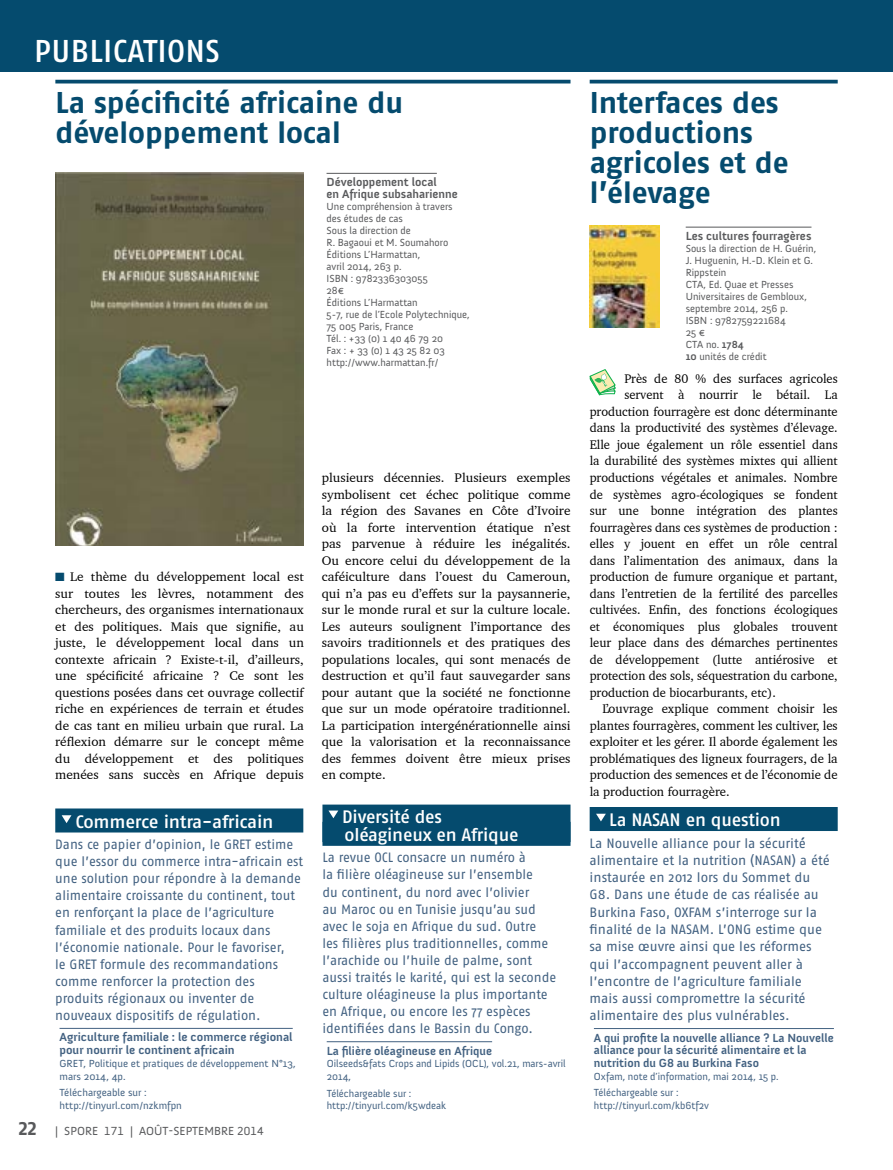
<style>
.page{position:relative;width:893px;height:1170px;background:#fff}
.page>*{position:absolute;margin:0;border:0;box-sizing:border-box;transform-origin:0 0}
.t1{font:500 31.5px "Fago OT";letter-spacing:.01em;color:#fff}
.t2{font:700 30px/30px "Fago OT";color:#054b6e}
.t3{font:500 18px/18px "Fago OT";letter-spacing:-.015em;color:#fff}
.t4{font:13.5px/17.1px "Fago OT";color:#426181}
.t5{font:12.75px/16.5px "Charter BT";color:#000;text-align:justify;scale:1.04 1}
.t6{font:12.75px "Charter BT";color:#000}
.t7{font:700 12px/12.8px "Anivers";color:#426181}
.t8{font:700 12px/12px "Anivers";color:#58595b}
.t9{font:12px "Anivers";color:#58595b}
.t10{font:10.5px/12px "Anivers";color:#58595b}
.t11{font:10.5px/12.8px "Anivers";color:#426181}
.s1{color:#054b6e}
.s2{font-family:"Fago OT";font-weight:700;font-size:19.5px}
.s3{font-weight:700}
</style>
<div class="page">
<div style="left:0;top:0;width:893px;height:71px;background:#054b6e"></div>
<hr style="left:590px;top:80px;width:248px;height:3px;background:#054b6e">
<hr style="left:686px;top:227px;width:125px;height:1px;background:#58595b">
<hr style="left:55px;top:80px;width:515px;height:3px;background:#054b6e">
<hr style="left:327px;top:173px;width:110px;height:1px;background:#58595b">
<img style="left:55px;top:172px;width:249px;height:373px">
<img style="left:590px;top:225px;width:69px;height:102px">
<svg style="left:590px;top:369px;width:26px;height:26px"></svg>
<div style="left:55px;top:808px;width:248px;height:24px;background:#054b6e"></div>
<hr style="left:60px;top:1028px;width:233px;height:1px;background:#426181">
<svg style="left:62px;top:815px;width:9px;height:8px"></svg>
<div style="left:590px;top:807px;width:248px;height:24px;background:#054b6e"></div>
<hr style="left:594px;top:1028px;width:240px;height:1px;background:#426181">
<svg style="left:596px;top:813px;width:10px;height:8px"></svg>
<div style="left:322px;top:804px;width:248px;height:38px;background:#054b6e"></div>
<div style="left:322px;top:821px;width:248px;height:24px;background:#054b6e"></div>
<hr style="left:327px;top:1041px;width:165px;height:1px;background:#426181">
<svg style="left:328px;top:810px;width:10px;height:8px"></svg>
<h1 class="t1" style="left:34px;top:32px;width:185px">p<span class="s1">ubl</span>ica<span class="s1">t</span>io<span class="s1">n</span>s</h1>
<h2 class="t2" style="left:55px;top:88px;width:349px">La spécificité africaine du développement local</h2>
<p class="t8" style="left:327px;top:176px;width:133px">Développement local<br>en Afrique subsaharienne</p>
<p class="t10" style="left:327px;top:201px;width:128px">Une compréhension à travers des études de cas<br>Sous la direction de<br>R. Bagaoui et M . Soumahoro<br>Éditions L’Harmattan,<br>avril 2014, 263 p.<br>ISBN</p>
<p class="t10" style="left:351px;top:273px;width:78px">: 9782336303055</p>
<p class="t10" style="left:327px;top:285px;width:145px">28€<br>Éditions L’Harmattan<br>5-7, rue de l’Ecole Polytechnique,<br>75 005 Paris, France<br>Tél. : +33 (0) 1 40 46 79 20<br>Fax : + 33 (0) 1 43 25 82 03 http://www.harmattan.fr/</p>
<p class="t5" style="left:55px;top:568px;width:241px"><span class="s1">■</span> Le thème du développement local est sur toutes les lèvres, notamment des chercheurs, des organismes internationaux et des politiques. Mais que signifie, au juste, le développement local dans un contexte africain ? Existe-t-il, d’ailleurs, une spécificité africaine ? Ce sont les questions posées dans cet ouvrage collectif riche en expériences de terrain et études de cas tant en milieu urbain que rural. La réflexion démarre sur le concept même du développement et des politiques menées sans succès en Afrique depuis</p>
<h3 class="t3" style="left:75px;top:812px;width:200px">Commerce intra-africain</h3>
<p class="t4" style="left:55px;top:835px;width:249px">Dans ce papier d’opinion, le GRET estime que l’essor du commerce intra-africain est une solution pour répondre à la demande alimentaire croissante du continent, tout en renforçant la place de l’agriculture familiale et des produits locaux dans l’économie nationale. Pour le favoriser,<br>le GRET formule des recommandations comme renforcer la protection des produits régionaux ou inventer de nouveaux dispositifs de régulation.</p>
<p class="t7" style="left:60px;top:1031px;width:235px">Agriculture familiale : le commerce régional pour nourrir le continent africain</p>
<p class="t11" style="left:60px;top:1056px;width:7px">GRET</p>
<p class="t11" style="left:60px;top:1056px;width:238px;text-indent:24px">, Politique et pratiques de développement N °13, mars 2014, 4p.</p>
<p class="t11" style="left:60px;top:1086px;width:124px">Téléchargeable sur : http://tinyurl.com/nzkmfpn</p>
<p class="t9" style="left:19px;top:1124px;width:247px"><span class="s2">22</span> | Spore 171 | Août-septembre 2014</p>
<p class="t5" style="left:322px;top:469px;width:241px">plusieurs décennies. Plusieurs exemples symbolisent cet échec politique comme la région des Savanes en Côte d’Ivoire où la forte intervention étatique n’est pas parvenue à réduire les inégalités.<br>Ou encore celui du développement de la caféiculture dans l’ouest du Cameroun, qui n’a pas eu d’effets sur la paysannerie, sur le monde rural et sur la culture locale.<br>Les auteurs soulignent l’importance des savoirs traditionnels et des pratiques des populations locales, qui sont menacés de destruction et qu’il faut sauvegarder sans pour autant que la société ne fonctionne que sur un mode opératoire traditionnel.<br>La participation intergénérationnelle ainsi que la valorisation et la reconnaissance des femmes doivent être mieux prises en compte.</p>
<h3 class="t3" style="left:342px;top:807px;width:178px">D iversité des oléagineux en Afrique</h3>
<p class="t4" style="left:322px;top:849px;width:235px">La revue OCL consacre un numéro à<br>la filière oléagineuse sur l’ensemble<br>du continent, du nord avec l’olivier<br>au Maroc ou en Tunisie jusqu’au sud avec le soja en Afrique du sud. Outre<br>les filières plus traditionnelles, comme l’arachide ou l’huile de palme, sont aussi traités le karité, qui est la seconde culture oléagineuse la plus importante en Afrique, ou encore les 77 espèces identifiées dans le Bassin du Congo.</p>
<p class="t7" style="left:327px;top:1044px;width:167px">La filière oléagineuse en Afrique</p>
<p class="t11" style="left:327px;top:1057px;width:241px">Oilseeds&amp;fats Crops and Lipids (OCL), vol.21, mars-avril<br>2014,</p>
<p class="t11" style="left:327px;top:1086px;width:121px">Téléchargeable sur : http://tinyurl.com/k5wdeak</p>
<h2 class="t2" style="left:590px;top:88px;width:201px">Interfaces des productions agricoles et de l’élevage</h2>
<p class="t8" style="left:686px;top:230px;width:127px">Les cultures fourragères</p>
<p class="t10" style="left:686px;top:243px;width:132px">Sous la direction de H. Guérin,<br>J. Huguenin, H.-D. Klein et G.<br>Rippstein<br>CTA, Ed. Quae et Presses<br>U niversitaires de Gembloux, septembre 2014, 256 p.<br>ISBN</p>
<p class="t10" style="left:710px;top:315px;width:77px">: 9782759221684</p>
<p class="t10" style="left:686px;top:327px;width:83px">25 €<br>CTA no. <span class="s3">1784<br>10</span> unités de crédit</p>
<p class="t6" style="left:624px;top:370px;width:215px">Près de 80 % des surfaces agricoles</p>
<p class="t6" style="left:624px;top:387px;width:215px">servent à nourrir le bétail. La</p>
<p class="t6" style="left:590px;top:403px;width:250px">production fourragère est donc déterminante</p>
<p class="t6" style="left:590px;top:420px;width:250px">dans la productivité des systèmes d’élevage.</p>
<p class="t6" style="left:590px;top:436px;width:250px">Elle joue également un rôle essentiel dans</p>
<p class="t6" style="left:590px;top:453px;width:250px">la durabilité des systèmes mixtes qui allient</p>
<p class="t6" style="left:590px;top:469px;width:250px">productions végétales et animales. Nombre</p>
<p class="t6" style="left:590px;top:486px;width:250px">de systèmes agro-écologiques se fondent</p>
<p class="t6" style="left:590px;top:502px;width:250px">sur une bonne intégration des plantes</p>
<p class="t6" style="left:590px;top:519px;width:250px">fourragères dans ces systèmes de production :</p>
<p class="t6" style="left:590px;top:535px;width:250px">elles y jouent en effet un rôle central</p>
<p class="t6" style="left:590px;top:552px;width:250px">dans l’alimentation des animaux, dans la</p>
<p class="t6" style="left:590px;top:568px;width:250px">production de fumure organique et partant,</p>
<p class="t6" style="left:590px;top:585px;width:250px">dans l’entretien de la fertilité des parcelles</p>
<p class="t6" style="left:590px;top:601px;width:250px">cultivées. Enfin, des fonctions écologiques</p>
<p class="t6" style="left:590px;top:618px;width:250px">et économiques plus globales trouvent</p>
<p class="t6" style="left:590px;top:634px;width:250px">leur place dans des démarches pertinentes</p>
<p class="t6" style="left:590px;top:651px;width:250px">de développement (lutte antiérosive et</p>
<p class="t6" style="left:590px;top:667px;width:250px">protection des sols, séquestration du carbone,</p>
<p class="t6" style="left:590px;top:684px;width:188px">production de biocarburants, etc).</p>
<p class="t6" style="left:602px;top:700px;width:237px">L’ouvrage explique comment choisir les</p>
<p class="t6" style="left:590px;top:717px;width:250px">plantes fourragères, comment les cultiver, les</p>
<p class="t6" style="left:590px;top:733px;width:250px">exploiter et les gérer. Il aborde également les</p>
<p class="t6" style="left:590px;top:750px;width:250px">problématiques des ligneux fourragers, de la</p>
<p class="t6" style="left:590px;top:766px;width:250px">production des semences et de l’économie de</p>
<p class="t6" style="left:590px;top:783px;width:142px">la production fourragère.</p>
<h3 class="t3" style="left:609px;top:810px;width:173px">La NASAN en question</h3>
<p class="t4" style="left:590px;top:834px;width:242px">La Nouvelle alliance pour la sécurité́ alimentaire et la nutrition (NASAN) a été instaurée en 2012 lors du Sommet du G8. Dans une étude de cas réalisée au Burkina Faso, OXFAM s’interroge sur la finalité de la NASAM. L’ONG estime que sa mise œuvre ainsi que les réformes qui l’accompagnent peuvent aller à l’encontre de l’agriculture familiale mais aussi compromettre la sécurité alimentaire des plus vulnérables.</p>
<p class="t7" style="left:594px;top:1031px;width:241px">A qui profite la nouvelle alliance ? La Nouvelle alliance pour la sécurité alimentaire et la nutrition du G8 au Burkina Faso</p>
<p class="t11" style="left:594px;top:1068px;width:186px;line-height:16.5px">Oxfam, note d’information, mai 2014, 15 p.<br>Téléchargeable sur :</p>
<p class="t11" style="left:594px;top:1099px;width:117px">http://tinyurl.com/kb6tf2v</p>
</div>
